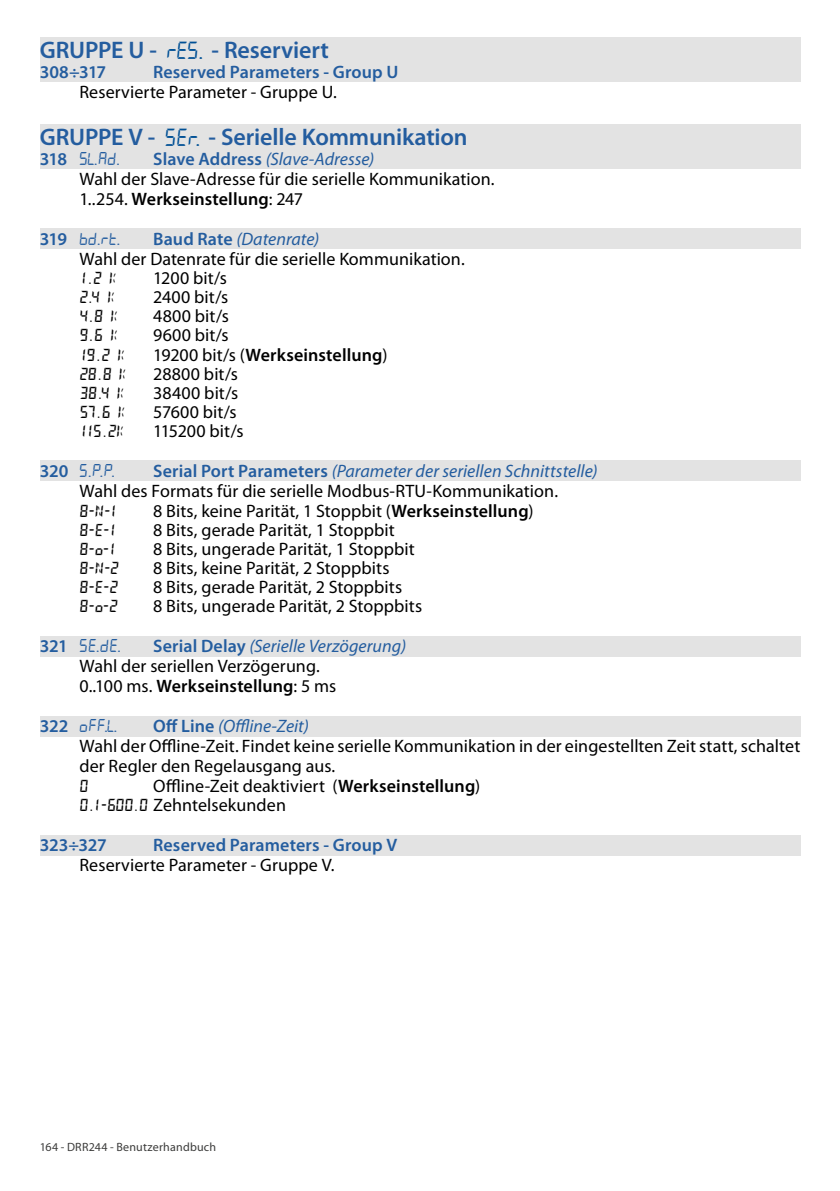
<style>
.page{position:relative;width:840px;height:1191px;background:#fff}
.page>*{position:absolute;margin:0;border:0;box-sizing:border-box;transform-origin:0 0}
.t1{font:600 24px "Myriad Pro";letter-spacing:-.005em;color:#245d9f}
.t2{font:18px/20px "Myriad Pro";letter-spacing:.005em;color:#000}
.t3{font:600 18px "Myriad Pro";letter-spacing:.005em;color:#245d9f}
.t4{font:18px "Pix 7 Segs";letter-spacing:-.01em;color:#245d9f;scale:.95 1}
.t5{font:600 18px "Myriad Pro";letter-spacing:.005em;color:#000}
.t6{font:17px "Pixsys 11 Segs";letter-spacing:-.09em;color:#000}
.t7{font:12px "Myriad Pro";letter-spacing:.02em;color:#3c3c3b}
.s1{font-family:"Pix 7 Segs";font-weight:400;color:#005095}
.s2{font-family:"Myriad Pro";font-weight:600}
.s3{font-weight:600;color:#245d9f}
.s4{font-style:italic;color:#245d9f}
.s5{font-weight:600}
.s6{font-weight:400}
.s7{font-family:"Pixsys 11 Segs";font-size:17px}
</style>
<div class="page">
<div style="left:40px;top:37px;width:759px;height:27px;background:#e3e3e3"></div>
<div style="left:40px;top:61px;width:759px;height:21px;background:#e3e3e3"></div>
<div style="left:40px;top:124px;width:759px;height:27px;background:#e3e3e3"></div>
<div style="left:40px;top:148px;width:759px;height:21px;background:#e3e3e3"></div>
<div style="left:40px;top:228px;width:759px;height:21px;background:#e3e3e3"></div>
<div style="left:40px;top:460px;width:759px;height:21px;background:#e3e3e3"></div>
<div style="left:40px;top:635px;width:759px;height:21px;background:#e3e3e3"></div>
<div style="left:40px;top:715px;width:759px;height:21px;background:#e3e3e3"></div>
<div style="left:40px;top:834px;width:759px;height:21px;background:#e3e3e3"></div>
<h1 class="t1" style="left:40px;top:36px;width:290px">GRUPPE U - <span class="s1">RES.</span> - Reserviert</h1>
<p class="t3" style="left:40px;top:62px;width:68px">308÷317</p>
<p class="t3" style="left:153px;top:62px;width:246px">Reserved Parameters - Group U</p>
<p class="t2" style="left:79px;top:82px;width:259px">Reservierte Parameter - Gruppe U.</p>
<h1 class="t1" style="left:40px;top:123px;width:429px">GRUPPE V - <span class="s1">SER.</span> - Serielle Kommunikation</h1>
<p class="t4" style="left:40px;top:148px;width:86px"><span class="s2">318</span> SL.AD.</p>
<p class="t2" style="left:79px;top:149px;width:416px;text-indent:74px"><span class="s3">Slave Address</span> <span class="s4">(Slave-Adresse)<br></span>Wahl der Slave-Adresse für die serielle Kommunikation.<br>1..254. <span class="s5">Werkseinstellung</span>: 247</p>
<p class="t4" style="left:40px;top:228px;width:86px"><span class="s2">319</span> BD.RT.</p>
<p class="t2" style="left:79px;top:229px;width:386px;text-indent:74px"><span class="s3">Baud Rate</span> <span class="s4">(Datenrate)<br></span>Wahl der Datenrate für die serielle Kommunikation.</p>
<p class="t6" style="left:79px;top:268px;width:40px">1.2 k</p>
<p class="t2" style="left:153px;top:268px;width:75px">1200 bit/s</p>
<p class="t6" style="left:79px;top:287px;width:38px">2.4 k</p>
<p class="t2" style="left:153px;top:287px;width:76px">2400 bit/s</p>
<p class="t6" style="left:79px;top:306px;width:41px">4.8 k</p>
<p class="t2" style="left:153px;top:306px;width:77px">4800 bit/s</p>
<p class="t6" style="left:79px;top:325px;width:41px">9.6 k</p>
<p class="t2" style="left:153px;top:325px;width:77px">9600 bit/s</p>
<p class="t6" style="left:79px;top:345px;width:48px">19.2 k</p>
<p class="t5" style="left:153px;top:345px;width:236px"><span class="s6">19200 bit/s (</span>Werkseinstellung<span class="s6">)</span></p>
<p class="t6" style="left:79px;top:364px;width:49px">28.8 k</p>
<p class="t2" style="left:153px;top:364px;width:86px">28800 bit/s</p>
<p class="t6" style="left:79px;top:383px;width:47px">38.4 k</p>
<p class="t2" style="left:153px;top:383px;width:86px">38400 bit/s</p>
<p class="t6" style="left:79px;top:402px;width:48px">57.6 k</p>
<p class="t2" style="left:153px;top:402px;width:85px">57600 bit/s</p>
<p class="t6" style="left:79px;top:421px;width:47px">115.2k</p>
<p class="t2" style="left:153px;top:421px;width:92px">115200 bit/s</p>
<p class="t4" style="left:40px;top:460px;width:81px"><span class="s2">320</span> S.P.P.</p>
<p class="t2" style="left:79px;top:461px;width:519px;text-indent:74px"><span class="s3">Serial Port Parameters</span> <span class="s4">(Parameter der seriellen Schnittstelle)<br></span>Wahl des Formats für die serielle Modbus-RTU-Kommunikation.</p>
<p class="t6" style="left:79px;top:501px;width:41px">8-N-1</p>
<p class="t2" style="left:153px;top:501px;width:381px">8 Bits, keine Parität, 1 Stoppbit (<span class="s5">Werkseinstellung</span>)</p>
<p class="t6" style="left:79px;top:520px;width:40px">8-E-1</p>
<p class="t2" style="left:153px;top:520px;width:243px">8 Bits, gerade Parität, 1 Stoppbit</p>
<p class="t6" style="left:79px;top:539px;width:39px">8-o-1</p>
<p class="t2" style="left:153px;top:539px;width:263px">8 Bits, ungerade Parität, 1 Stoppbit</p>
<p class="t6" style="left:79px;top:558px;width:41px">8-N-2</p>
<p class="t2" style="left:153px;top:558px;width:237px">8 Bits, keine Parität, 2 Stoppbits</p>
<p class="t6" style="left:79px;top:577px;width:41px">8-E-2</p>
<p class="t2" style="left:153px;top:577px;width:250px">8 Bits, gerade Parität, 2 Stoppbits</p>
<p class="t6" style="left:79px;top:596px;width:40px">8-o-2</p>
<p class="t2" style="left:153px;top:596px;width:270px">8 Bits, ungerade Parität, 2 Stoppbits</p>
<p class="t4" style="left:40px;top:635px;width:87px"><span class="s2">321</span> SE.DE.</p>
<p class="t2" style="left:79px;top:636px;width:328px;text-indent:74px"><span class="s3">Serial Delay</span> <span class="s4">(Serielle Verzögerung)<br></span>Wahl der seriellen Verzögerung.<br>0..100 ms. <span class="s5">Werkseinstellung</span>: 5 ms</p>
<p class="t4" style="left:40px;top:715px;width:83px"><span class="s2">322</span> OFF.L.</p>
<p class="t2" style="left:79px;top:716px;width:722px;text-indent:74px"><span class="s3">Off Line</span> <span class="s4">(Offline-Zeit)<br></span>Wahl der Offline-Zeit. Findet keine serielle Kommunikation in der eingestellten Zeit statt, schaltet der Regler den Regelausgang aus.</p>
<p class="t6" style="left:79px;top:776px;width:11px">0</p>
<p class="t2" style="left:79px;top:777px;width:402px;line-height:19px;text-indent:74px">Offline-Zeit deaktiviert (<span class="s5">Werkseinstellung</span>)<br><span class="s7">0.1-600.0</span> Zehntelsekunden</p>
<p class="t3" style="left:40px;top:835px;width:69px">323÷327</p>
<p class="t3" style="left:153px;top:835px;width:245px">Reserved Parameters - Group V</p>
<p class="t2" style="left:79px;top:855px;width:256px">Reservierte Parameter - Gruppe V.</p>
<p class="t7" style="left:40px;top:1140px;width:178px">164 - DRR244 - Benutzerhandbuch</p>
</div>
